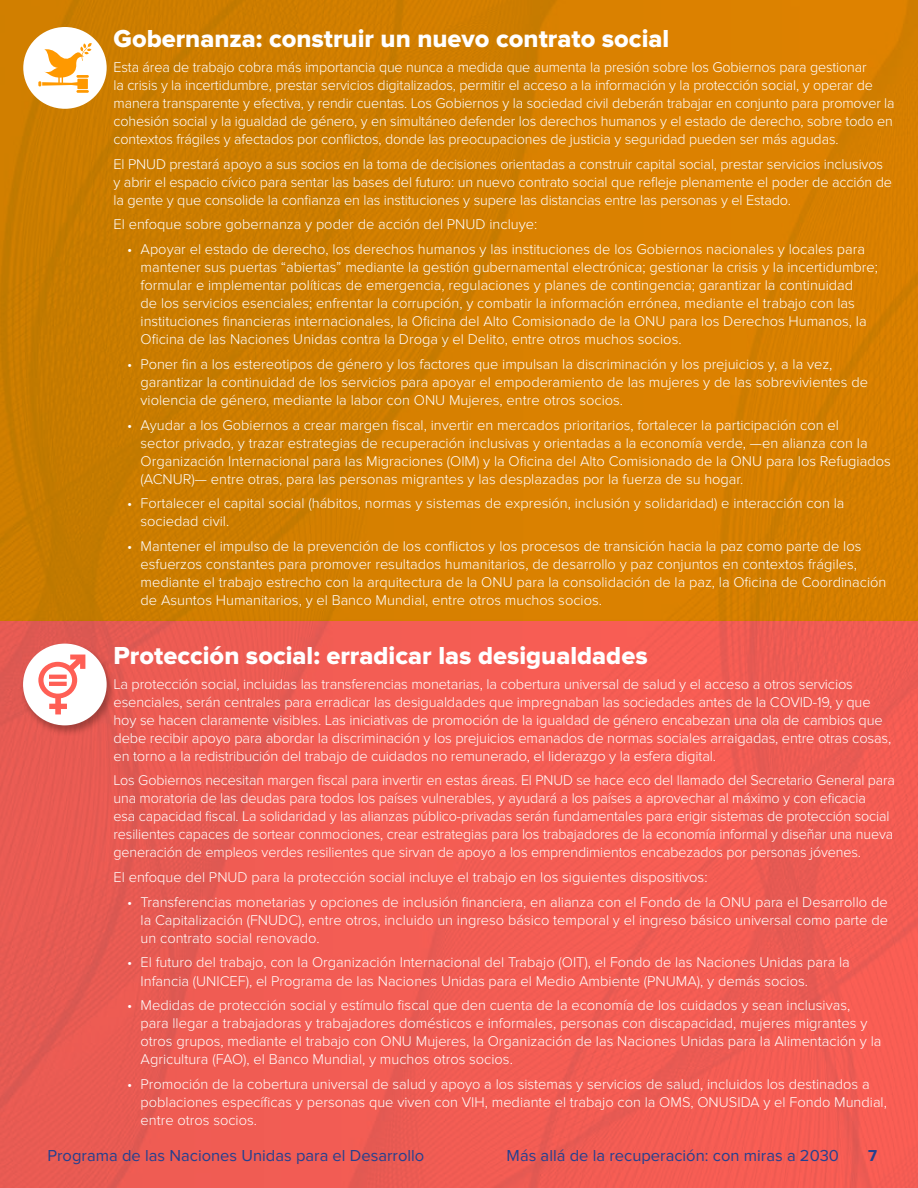
<style>
.page{position:relative;width:918px;height:1188px;background:#fff}
.page>*{position:absolute;margin:0;border:0;box-sizing:border-box;transform-origin:0 0}
.t1{font:25.5px "Proxima Nova Extrabld";color:#fff}
.t2{font:16.5px "Proxima Nova";color:#25408f}
.t3{font:700 16.5px "Proxima Nova";color:#25408f}
.t4{font:300 14.7px/18px "Proxima Nova";color:#fff}
</style>
<div class="page">
<img style="left:0;top:0;width:918px;height:1188px">
<div style="left:23px;top:27px;width:84px;height:82px;background:#fff;border-radius:50%"></div>
<svg style="left:38px;top:43px;width:54px;height:50px"></svg>
<div style="left:19px;top:642px;width:97px;height:95px;background:#000;opacity:.3"></div>
<div style="left:23px;top:644px;width:84px;height:81px;background:#fff;border-radius:50%"></div>
<svg style="left:38px;top:655px;width:47px;height:59px"></svg>
<svg style="left:49px;top:675px;width:18px;height:4px"></svg>
<hr style="left:49px;top:682px;width:18px;height:4px;background:#ff5f55">
<h1 class="t1" style="left:114px;top:24px;width:557px">Gobernanza: construir un nuevo contrato social</h1>
<p class="t4" style="left:114px;top:58px;width:783px">Esta área de trabajo cobra más importancia que nunca a medida que aumenta la presión sobre los Gobiernos para gestionar<br>la crisis y la incertidumbre, prestar servicios digitalizados, permitir el acceso a la información y la protección social, y operar de manera transparente y efectiva, y rendir cuentas. Los Gobiernos y la sociedad civil deberán trabajar en conjunto para promover la cohesión social y la igualdad de género, y en simultáneo defender los derechos humanos y el estado de derecho, sobre todo en contextos frágiles y afectados por conflictos, donde las preocupaciones de justicia y seguridad pueden ser más agudas.</p>
<p class="t4" style="left:114px;top:155px;width:780px">El PNUD prestará apoyo a sus socios en la toma de decisiones orientadas a construir capital social, prestar servicios inclusivos y abrir el espacio cívico para sentar las bases del futuro: un nuevo contrato social que refleje plenamente el poder de acción de la gente y que consolide la confianza en las instituciones y supere las distancias entre las personas y el Estado.</p>
<p class="t4" style="left:114px;top:216px;width:425px">El enfoque sobre gobernanza y poder de acción del PNUD incluye:</p>
<p class="t4" style="left:141px;top:240px;width:739px;text-indent:-13px">• Apoyar el estado de derecho, los derechos humanos y las instituciones de los Gobiernos nacionales y locales para mantener sus puertas “abiertas” mediante la gestión gubernamental electrónica; gestionar la crisis y la incertidumbre; formular e implementar políticas de emergencia, regulaciones y planes de contingencia; garantizar la continuidad<br>de los servicios esenciales; enfrentar la corrupción, y combatir la información errónea, mediante el trabajo con las instituciones financieras internacionales, la Oficina del Alto Comisionado de la ONU para los Derechos Humanos, la Oficina de las Naciones Unidas contra la Droga y el Delito, entre otros muchos socios.</p>
<p class="t4" style="left:141px;top:355px;width:729px;text-indent:-13px">• Poner fin a los estereotipos de género y los factores que impulsan la discriminación y los prejuicios y, a la vez, garantizar la continuidad de los servicios para apoyar el empoderamiento de las mujeres y de las sobrevivientes de violencia de género, mediante la labor con ONU Mujeres, entre otros socios.</p>
<p class="t4" style="left:141px;top:416px;width:752px;text-indent:-13px">• Ayudar a los Gobiernos a crear margen fiscal, invertir en mercados prioritarios, fortalecer la participación con el<br>sector privado, y trazar estrategias de recuperación inclusivas y orientadas a la economía verde, —en alianza con la Organización Internacional para las Migraciones (OIM) y la Oficina del Alto Comisionado de la ONU para los Refugiados (ACNUR)— entre otras, para las personas migrantes y las desplazadas por la fuerza de su hogar.</p>
<p class="t4" style="left:141px;top:495px;width:706px;text-indent:-13px">• Fortalecer el capital social (hábitos, normas y sistemas de expresión, inclusión y solidaridad) e interacción con la sociedad civil.</p>
<p class="t4" style="left:141px;top:537px;width:747px;text-indent:-13px">• Mantener el impulso de la prevención de los conflictos y los procesos de transición hacia la paz como parte de los esfuerzos constantes para promover resultados humanitarios, de desarrollo y paz conjuntos en contextos frágiles, mediante el trabajo estrecho con la arquitectura de la ONU para la consolidación de la paz, la Oficina de Coordinación de Asuntos Humanitarios, y el Banco Mundial, entre otros muchos socios.</p>
<h1 class="t1" style="left:114px;top:641px;width:536px">Protección social: erradicar las desigualdades</h1>
<p class="t4" style="left:114px;top:675px;width:779px">La protección social, incluidas las transferencias monetarias, la cobertura universal de salud y el acceso a otros servicios esenciales, serán centrales para erradicar las desigualdades que impregnaban las sociedades antes de la COVID-19, y que hoy se hacen claramente visibles. Las iniciativas de promoción de la igualdad de género encabezan una ola de cambios que debe recibir apoyo para abordar la discriminación y los prejuicios emanados de normas sociales arraigadas, entre otras cosas, en torno a la redistribución del trabajo de cuidados no remunerado, el liderazgo y la esfera digital.</p>
<p class="t4" style="left:114px;top:772px;width:783px">Los Gobiernos necesitan margen fiscal para invertir en estas áreas. El PNUD se hace eco del llamado del Secretario General para una moratoria de las deudas para todos los países vulnerables, y ayudará a los países a aprovechar al máximo y con eficacia<br>esa capacidad fiscal. La solidaridad y las alianzas público-privadas serán fundamentales para erigir sistemas de protección social resilientes capaces de sortear conmociones, crear estrategias para los trabajadores de la economía informal y diseñar una nueva generación de empleos verdes resilientes que sirvan de apoyo a los emprendimientos encabezados por personas jóvenes.</p>
<p class="t4" style="left:114px;top:868px;width:596px">El enfoque del PNUD para la protección social incluye el trabajo en los siguientes dispositivos:</p>
<p class="t4" style="left:141px;top:893px;width:749px;text-align:justify;text-indent:-13px">• Transferencias monetarias y opciones de inclusión financiera, en alianza con el Fondo de la ONU para el Desarrollo de la Capitalización (FNUDC), entre otros, incluido un ingreso básico temporal y el ingreso básico universal como parte de un contrato social renovado.</p>
<p class="t4" style="left:141px;top:954px;width:711px;text-indent:-13px">• El futuro del trabajo, con la Organización Internacional del Trabajo (OIT), el Fondo de las Naciones Unidas para la<br>Infancia (UNICEF), el Programa de las Naciones Unidas para el Medio Ambiente (PNUMA), y demás socios.</p>
<p class="t4" style="left:141px;top:997px;width:742px;text-indent:-13px">• Medidas de protección social y estímulo fiscal que den cuenta de la economía de los cuidados y sean inclusivas, para llegar a trabajadoras y trabajadores domésticos e informales, personas con discapacidad, mujeres migrantes y otros grupos, mediante el trabajo con ONU Mujeres, la Organización de las Naciones Unidas para la Alimentación y la Agricultura (FAO), el Banco Mundial, y muchos otros socios.</p>
<p class="t4" style="left:141px;top:1075px;width:748px;text-indent:-13px">• Promoción de la cobertura universal de salud y apoyo a los sistemas y servicios de salud, incluidos los destinados a poblaciones específicas y personas que viven con VIH, mediante el trabajo con la OMS, ONUSIDA y el Fondo Mundial, entre otros socios.</p>
<p class="t2" style="left:48px;top:1146px;width:378px">Programa de las Naciones Unidas para el Desarrollo</p>
<p class="t2" style="left:507px;top:1146px;width:334px">Más allá de la recuperación: con miras a 2030</p>
<p class="t3" style="left:868px;top:1146px;width:10px">7</p>
</div>
